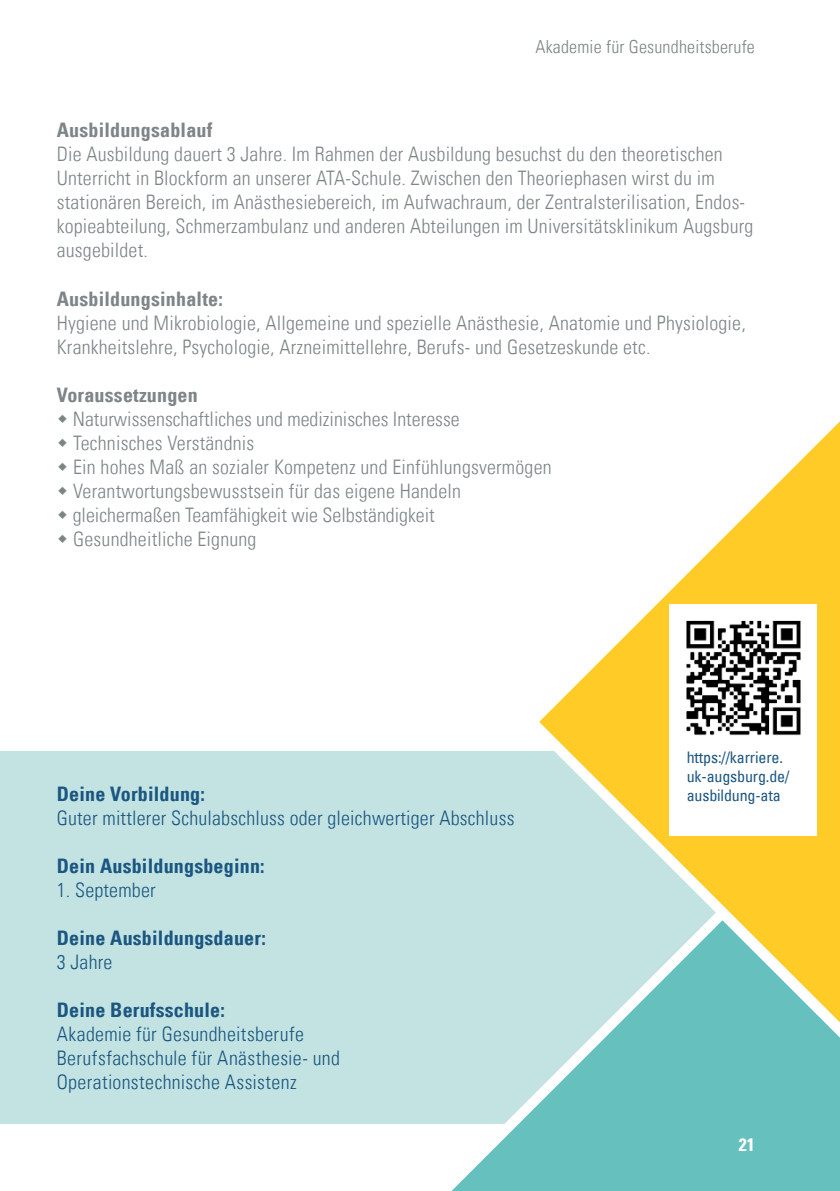
<style>
.page{position:relative;width:840px;height:1191px;background:#fff}
.page>*{position:absolute;margin:0;border:0;box-sizing:border-box;transform-origin:0 0}
.t1{font:20px/24px "Univers Com 47 Light Cond";letter-spacing:.01em;color:#7e8588}
.t2{font:20px/24px "Univers Com 47 Light Cond";letter-spacing:.01em;color:#1b5681}
.t3{font:20px "Univers Com 67 Bold Cond";letter-spacing:.01em;color:#1b5681}
.t4{font:20px "Univers Com 67 Bold Cond";letter-spacing:.01em;color:#7e8588}
.t5{font:18px "Univers Com 47 Light Cond";letter-spacing:.01em;color:#7e8588}
.t6{font:18px "Univers Com 67 Bold Cond";color:#fff}
.t7{font:condensed 16px/19.2px "Univers Com 57";letter-spacing:-.01em;color:#1b5681}
</style>
<div class="page">
<div style="left:0;top:751px;width:839px;height:372px;background:#c3e3e2"></div>
<svg style="left:353px;top:1112px;width:486px;height:79px"></svg>
<svg style="left:517px;top:422px;width:322px;height:735px"></svg>
<img style="left:669px;top:604px;width:147px;height:138px">
<div style="left:669px;top:742px;width:147px;height:94px;background:#fff"></div>
<p class="t5" style="left:535px;top:36px;width:221px">Akademie für Gesundheitsberufe</p>
<p class="t4" style="left:57px;top:118px;width:157px">Ausbildungsablauf</p>
<p class="t1" style="left:57px;top:142px;width:697px">Die Ausbildung dauert 3 Jahre. Im Rahmen der Ausbildung besuchst du den theoretischen Unterricht in Blockform an unserer ATA-Schule. Zwischen den Theoriephasen wirst du im stationären Bereich, im Anästhesiebereich, im Aufwachraum, der Zentralsterilisation, Endos&shy;kopieabteilung, Schmerzambulanz und anderen Abteilungen im Universitätsklinikum Augsburg ausgebildet.</p>
<p class="t4" style="left:57px;top:286px;width:167px">Ausbildungsinhalte:</p>
<p class="t1" style="left:57px;top:310px;width:690px">Hygiene und Mikrobiologie, Allgemeine und spezielle Anästhesie, Anatomie und Physiologie,<br>Krankheitslehre, Psychologie, Arzneimittellehre, Berufs- und Gesetzeskunde etc.</p>
<p class="t4" style="left:57px;top:382px;width:142px">Voraussetzungen</p>
<p class="t1" style="left:73px;top:406px;width:480px">Naturwissenschaftliches und medizinisches Interesse Technisches Verständnis<br>Ein hohes Maß an sozialer Kompetenz und Einfühlungsvermögen Verantwortungsbewusstsein für das eigene Handeln gleichermaßen Teamfähigkeit wie Selbständigkeit Gesundheitliche Eignung</p>
<p class="t3" style="left:57px;top:781px;width:150px">Deine Vorbildung:</p>
<p class="t2" style="left:57px;top:806px;width:459px">Guter mittlerer Schulabschluss oder gleichwertiger Abschluss</p>
<p class="t3" style="left:57px;top:853px;width:209px">Dein Ausbildungsbeginn:</p>
<p class="t2" style="left:57px;top:878px;width:100px">1. September</p>
<p class="t3" style="left:57px;top:925px;width:210px">Deine Ausbildungsdauer:</p>
<p class="t2" style="left:57px;top:950px;width:57px">3 Jahre</p>
<p class="t3" style="left:57px;top:997px;width:170px">Deine Berufsschule:</p>
<p class="t2" style="left:57px;top:1022px;width:284px">Akademie für Gesundheitsberufe<br>Berufsfachschule für Anästhesie- und<br>Operationstechnische Assistenz</p>
<p class="t7" style="left:686px;top:747px;width:104px">https://karriere. uk-augsburg.de/ ausbildung-ata</p>
<p class="t6" style="left:738px;top:1133px;width:18px">21</p>
</div>
